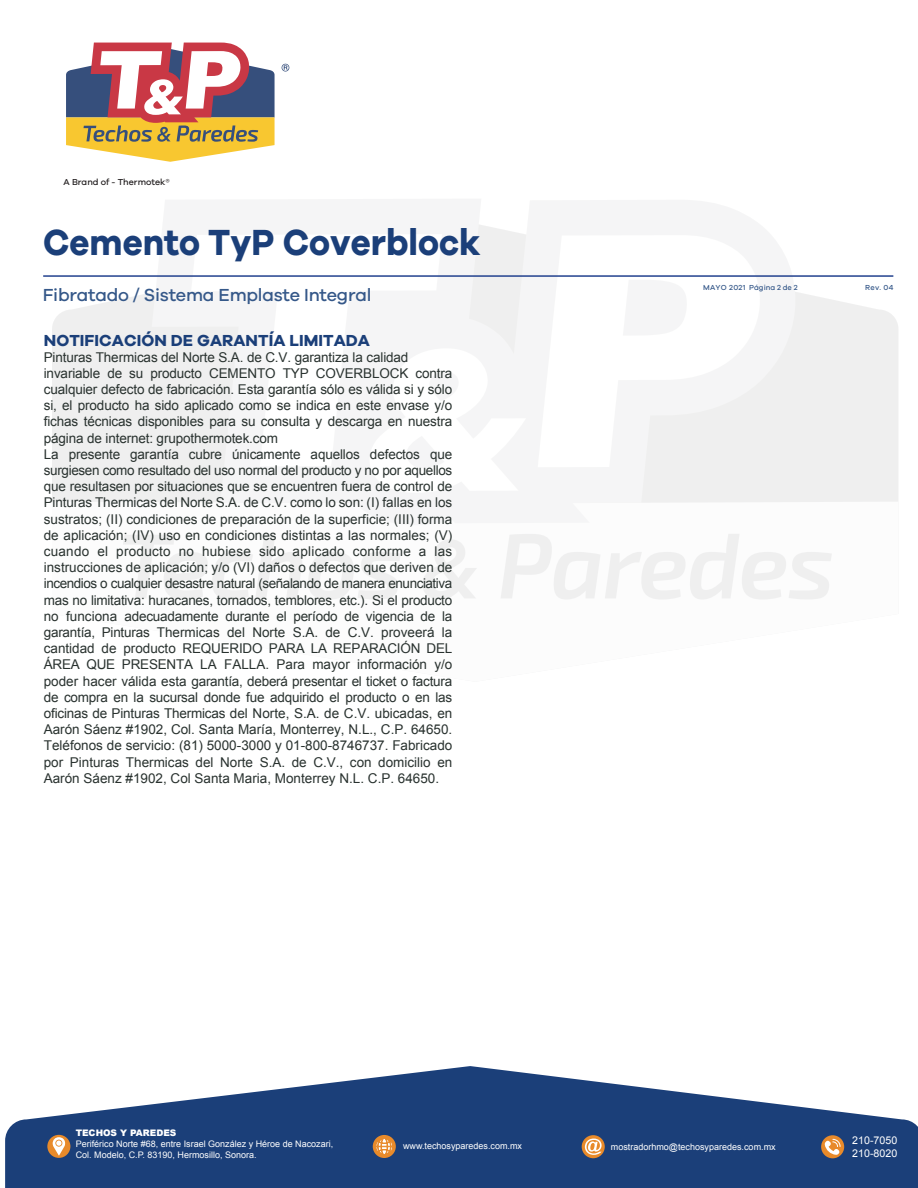
<style>
.page{position:relative;width:918px;height:1188px;background:#fff}
.page>*{position:absolute;margin:0;border:0;box-sizing:border-box;transform-origin:0 0}
.t1{font:700 37.5px "Galano Grotesque";color:#1b3f79;scale:.93 1}
.t2{font:500 18px "Galano Grotesque";letter-spacing:-.015em;color:#355889}
.t3{font:700 16.5px "Galano Grotesque";letter-spacing:.005em;color:#1b3f79}
.t4{font:13.5px/16.2px "Arial";letter-spacing:-.01em;color:#29322f}
.t5{font:10.65px/12.8px "Arial";color:#fff}
.t6{font:9px/10.8px "Arial";color:#fff}
.t7{font:900 9px "Arial";color:#fff}
.t8{font:500 8.85px "Galano Grotesque";color:#231f20}
.t9{font:500 7.5px "Galano Grotesque";letter-spacing:.03em;color:#355889}
</style>
<div class="page">
<svg style="left:5px;top:1066px;width:913px;height:122px;fill:#1b3f79"></svg>
<div style="left:47px;top:1135px;width:23px;height:23px;background:#e88a2a;border-radius:50%"></div>
<svg style="left:53px;top:1137px;width:12px;height:19px"></svg>
<div style="left:373px;top:1135px;width:23px;height:23px;background:#e88a2a;border-radius:50%"></div>
<svg style="left:376px;top:1138px;width:17px;height:17px"></svg>
<svg style="left:582px;top:1135px;width:23px;height:23px"></svg>
<svg style="left:585px;top:1139px;width:17px;height:16px"></svg>
<svg style="left:821px;top:1135px;width:23px;height:23px"></svg>
<svg style="left:825px;top:1139px;width:16px;height:16px"></svg>
<svg style="left:52px;top:275px;width:846px;height:227px;fill:#efefef"></svg>
<div style="left:152px;top:225px;width:644px;height:278px;background:#f5f5f6"></div>
<svg style="left:191px;top:234px;width:251px;height:232px"></svg>
<svg style="left:538px;top:235px;width:222px;height:232px"></svg>
<svg style="left:369px;top:348px;width:157px;height:145px"></svg>
<svg style="left:123px;top:534px;width:278px;height:66px"></svg>
<svg style="left:423px;top:539px;width:54px;height:60px"></svg>
<svg style="left:501px;top:534px;width:331px;height:65px"></svg>
<svg style="left:66px;top:42px;width:223px;height:120px"></svg>
<hr style="left:43px;top:275px;width:850px;height:2px;background:#22418e">
<p class="t8" style="left:64px;top:177px;width:108px">A Brand of - Thermotek®</p>
<h1 class="t1" style="left:43px;top:220px;width:472px">Cemento TyP Coverblock</h1>
<h2 class="t2" style="left:43px;top:284px;width:330px">Fibratado / Sistema Emplaste Integral</h2>
<p class="t3" style="left:44px;top:330px;width:328px">NOTIFICACIÓN DE GARANTÍA LIMITADA</p>
<p class="t4" style="left:44px;top:349px;width:410px">Pinturas Thermicas del Norte S.A. de C.V. garantiza la calidad invariable de su producto CEMENTO TYP COVERBLOCK contra cualquier defecto de fabricación. Esta garantía sólo es válida si y sólo si, el producto ha sido aplicado como se indica en este envase y/o fichas técnicas disponibles para su consulta y descarga en nuestra página de internet: grupothermotek.com<br>La presente garantía cubre únicamente aquellos defectos que surgiesen como resultado del uso normal del producto y no por aquellos que resultasen por situaciones que se encuentren fuera de control de Pinturas Thermicas del Norte S.A. de C.V. como lo son: (I) fallas en los sustratos; (II) condiciones de preparación de la superficie; (III) forma de aplicación; (IV) uso en condiciones distintas a las normales; (V) cuando el producto no hubiese sido aplicado conforme a las instrucciones de aplicación; y/o (VI) daños o defectos que deriven de incendios o cualquier desastre natural (señalando de manera enunciativa mas no limitativa: huracanes, tornados, temblores, etc.). Si el producto no funciona adecuadamente durante el período de vigencia de la garantía, Pinturas Thermicas del Norte S.A. de C.V. proveerá la cantidad de producto REQUERIDO PARA LA REPARACIÓN DEL ÁREA QUE PRESENTA LA FALLA. Para mayor información y/o poder hacer válida esta garantía, deberá presentar el ticket o factura de compra en la sucursal donde fue adquirido el producto o en las oficinas de Pinturas Thermicas del Norte, S.A. de C.V. ubicadas, en Aarón Sáenz #1902, Col. Santa María, Monterrey, N.L., C.P. 64650.<br>Teléfonos de servicio: (81) 5000-3000 y 01-800-8746737. Fabricado por Pinturas Thermicas del Norte S.A. de C.V., con domicilio en Aarón Sáenz #1902, Col Santa Maria, Monterrey N.L. C.P. 64650.</p>
<p class="t9" style="left:703px;top:283px;width:96px">MAYO 2021 Página 2 de 2</p>
<p class="t9" style="left:865px;top:283px;width:30px">Rev. 04</p>
<p class="t7" style="left:76px;top:1126px;width:102px">TECHOS Y PAREDES</p>
<p class="t6" style="left:76px;top:1138px;width:259px">Periférico Norte #68, entre Israel González y Héroe de Nacozari,<br>Col. Modelo, C.P. 83190, Hermosillo, Sonora.</p>
<p class="t6" style="left:403px;top:1140px;width:121px">www.techosyparedes.com.mx</p>
<p class="t5" style="left:852px;top:1134px;width:47px">210-7050<br>210-8020</p>
<p class="t6" style="left:611px;top:1141px;width:166px">mostradorhmo@techosyparedes.com.mx</p>
</div>
